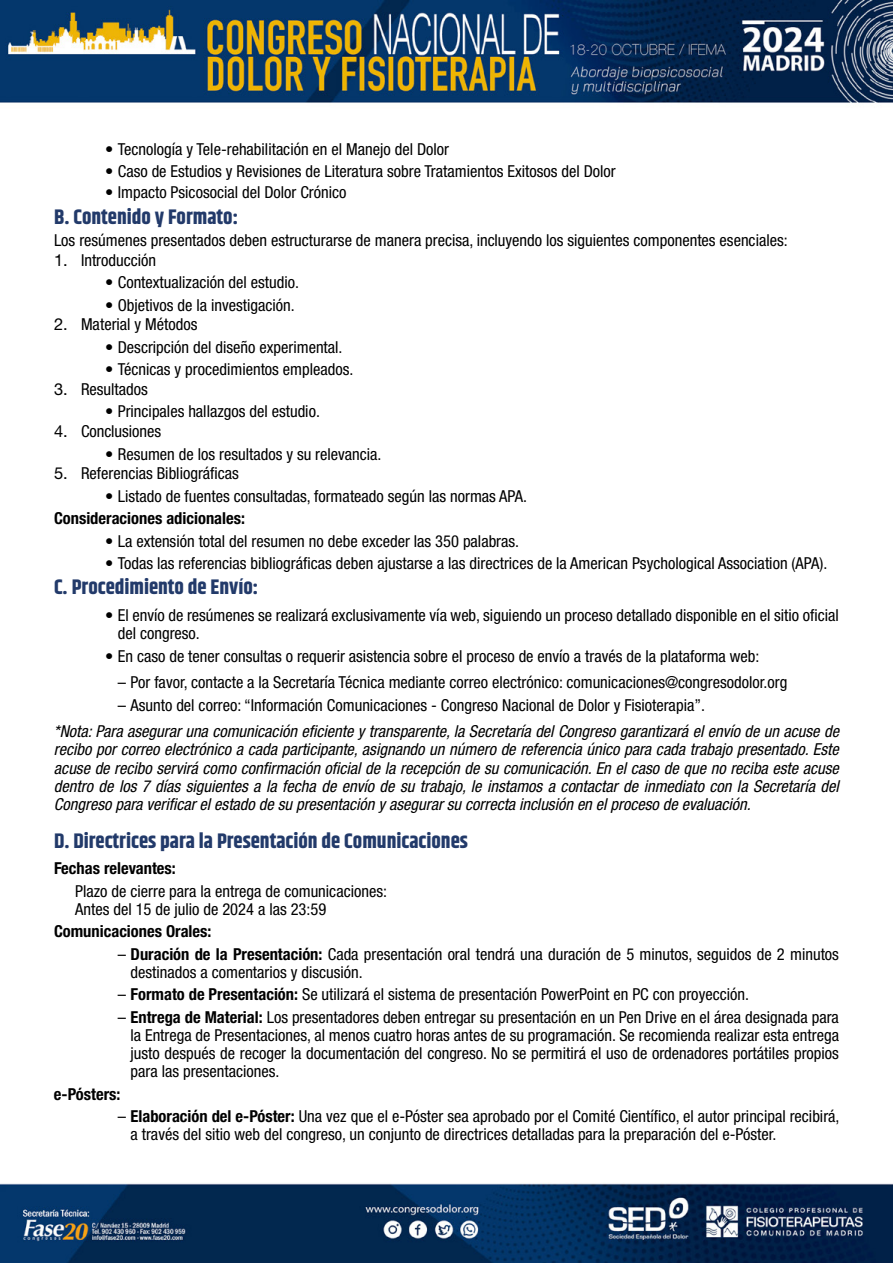
<style>
.page{position:relative;width:893px;height:1263px;background:#fff}
.page>*{position:absolute;margin:0;border:0;box-sizing:border-box;transform-origin:0 0}
.t1{font:700 21px "Khand";color:#223a6a}
.t2{font:condensed 16.5px/18.1px "Helvetica Neue LT Std";color:#000}
.t3{font:italic condensed 16.5px/18.1px "Helvetica Neue LT Std";color:#000;text-align:justify}
.t4{font:700 condensed 16.5px "Helvetica Neue LT Std";color:#000}
.s1{font-stretch:normal}
.s2{font-weight:700}
</style>
<div class="page">
<img style="left:0;top:0;width:893px;height:1263px">
<p class="t2" style="left:105px;top:140px;width:346px">• Tecnología y Tele-rehabilitación en el Manejo del Dolor</p>
<p class="t2" style="left:105px;top:162px;width:512px">• Caso de Estudios y Revisiones de Literatura sobre Tratamientos Exitosos del Dolor</p>
<p class="t2" style="left:105px;top:183px;width:243px">• Impacto Psicosocial del Dolor Crónico</p>
<p class="t1" style="left:54px;top:202px;width:186px">B. Contenido y Formato:</p>
<p class="t2" style="left:54px;top:231px;width:735px">Los resúmenes presentados deben estructurarse de manera precisa, incluyendo los siguientes componentes esenciales:</p>
<p class="t2" style="left:54px;top:251px;width:104px"><span class="s1">1.</span> Introducción</p>
<p class="t2" style="left:105px;top:273px;width:196px">• Contextualización del estudio.</p>
<p class="t2" style="left:105px;top:296px;width:191px">• Objetivos de la investigación.</p>
<p class="t2" style="left:54px;top:315px;width:145px"><span class="s1">2.</span> Material y Métodos</p>
<p class="t2" style="left:105px;top:338px;width:239px">• Descripción del diseño experimental.</p>
<p class="t2" style="left:105px;top:360px;width:250px">• Técnicas y procedimientos empleados.</p>
<p class="t2" style="left:54px;top:380px;width:95px"><span class="s1">3.</span> Resultados</p>
<p class="t2" style="left:105px;top:402px;width:216px">• Principales hallazgos del estudio.</p>
<p class="t2" style="left:54px;top:422px;width:109px"><span class="s1">4.</span> Conclusiones</p>
<p class="t2" style="left:105px;top:445px;width:278px">• Resumen de los resultados y su relevancia.</p>
<p class="t2" style="left:54px;top:464px;width:186px"><span class="s1">5.</span> Referencias Bibliográficas</p>
<p class="t2" style="left:105px;top:487px;width:424px">• Listado de fuentes consultadas, formateado según las normas APA.</p>
<p class="t4" style="left:54px;top:508px;width:193px">Consideraciones adicionales:</p>
<p class="t2" style="left:105px;top:532px;width:416px">• La extensión total del resumen no debe exceder las 350 palabras.</p>
<p class="t2" style="left:105px;top:554px;width:724px">• Todas las referencias bibliográficas deben ajustarse a las directrices de la American Psychological Association (APA).</p>
<p class="t1" style="left:54px;top:572px;width:206px">C. Procedimiento de Envío:</p>
<p class="t2" style="left:118px;top:606px;width:723px;text-indent:-13px">• El envío de resúmenes se realizará exclusivamente vía web, siguiendo un proceso detallado disponible en el sitio oficial del congreso.</p>
<p class="t2" style="left:105px;top:646px;width:656px">• En caso de tener consultas o requerir asistencia sobre el proceso de envío a través de la plataforma web:</p>
<p class="t2" style="left:118px;top:673px;width:671px">– Por favor, contacte a la Secretaría Técnica mediante correo electrónico: comunicaciones@congresodolor.org</p>
<p class="t2" style="left:118px;top:695px;width:589px">– Asunto del correo: “Información Comunicaciones - Congreso Nacional de Dolor y Fisioterapia”.</p>
<p class="t3" style="left:54px;top:723px;width:786px">*Nota: Para asegurar una comunicación eficiente y transparente, la Secretaría del Congreso garantizará el envío de un acuse de recibo por correo electrónico a cada participante, asignando un número de referencia único para cada trabajo presentado. Este acuse de recibo servirá como confirmación oficial de la recepción de su comunicación. En el caso de que no reciba este acuse dentro de los 7 días siguientes a la fecha de envío de su trabajo, le instamos a contactar de inmediato con la Secretaría del Congreso para verificar el estado de su presentación y asegurar su correcta inclusión en el proceso de evaluación.</p>
<p class="t1" style="left:54px;top:826px;width:415px">D. Directrices para la Presentación de Comunicaciones</p>
<p class="t4" style="left:54px;top:858px;width:123px">Fechas relevantes:</p>
<p class="t2" style="left:75px;top:882px;width:313px">Plazo de cierre para la entrega de comunicaciones:<br>Antes del 15 de julio de 2024 a las 23:59</p>
<p class="t4" style="left:54px;top:921px;width:159px">Comunicaciones Orales:</p>
<p class="t2" style="left:131px;top:945px;width:710px;text-indent:-13px">– <span class="s2">Duración de la Presentación:</span> Cada presentación oral tendrá una duración de 5 minutos, seguidos de 2 minutos destinados a comentarios y discusión.</p>
<p class="t2" style="left:118px;top:985px;width:633px">– <span class="s2">Formato de Presentación:</span> Se utilizará el sistema de presentación PowerPoint en PC con proyección.</p>
<p class="t2" style="left:131px;top:1008px;width:710px;text-align:justify;text-indent:-13px">– <span class="s2">Entrega de Material:</span> Los presentadores deben entregar su presentación en un Pen Drive en el área designada para la Entrega de Presentaciones, al menos cuatro horas antes de su programación. Se recomienda realizar esta entrega justo después de recoger la documentación del congreso. No se permitirá el uso de ordenadores portátiles propios para las presentaciones.</p>
<p class="t4" style="left:54px;top:1084px;width:68px">e-Pósters:</p>
<p class="t2" style="left:131px;top:1107px;width:710px;text-indent:-13px">– <span class="s2">Elaboración del e-Póster:</span> Una vez que el e-Póster sea aprobado por el Comité Científico, el autor principal recibirá, a través del sitio web del congreso, un conjunto de directrices detalladas para la preparación del e-Póster.</p>
</div>
